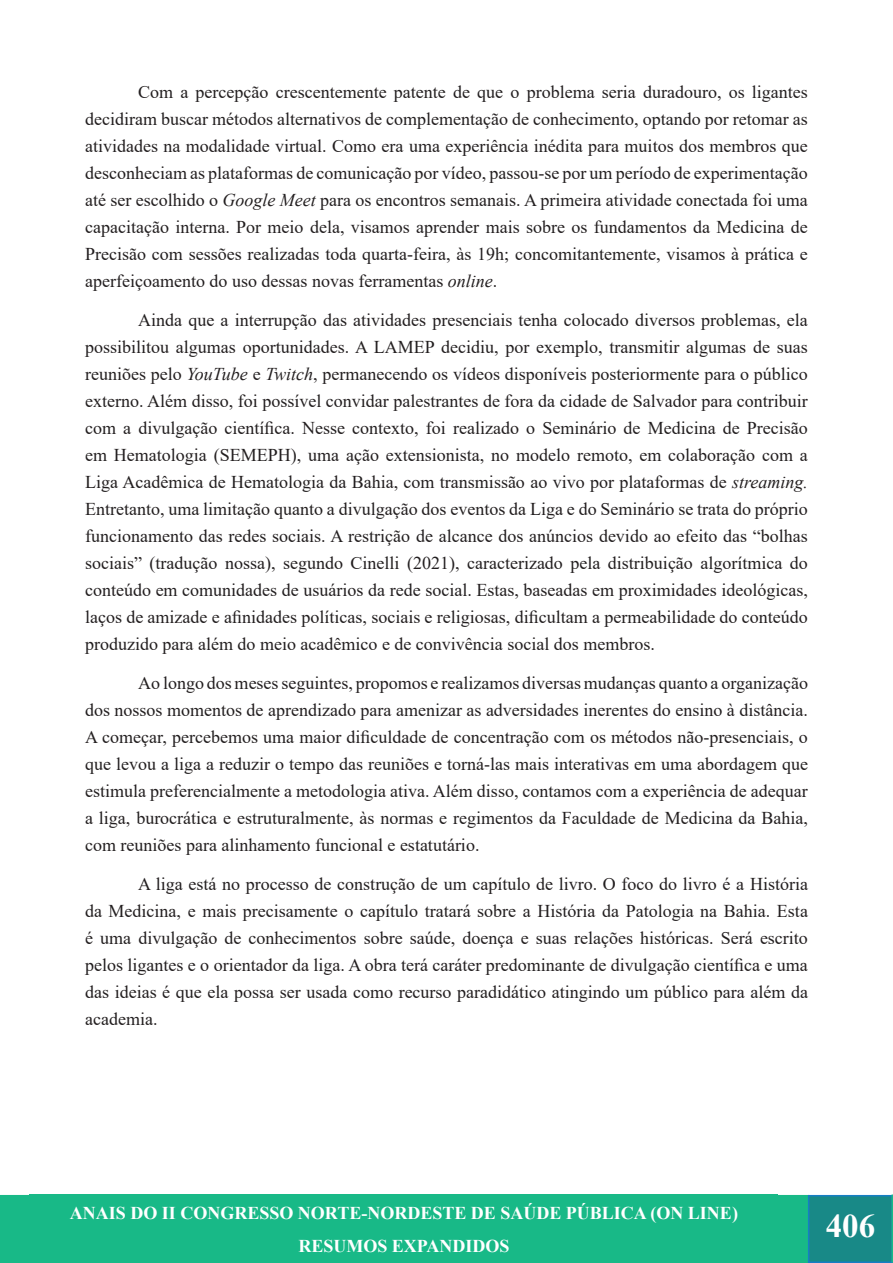
<style>
.page{position:relative;width:893px;height:1263px;background:#fff}
.page>*{position:absolute;margin:0;border:0;box-sizing:border-box;transform-origin:0 0}
.t1{font:700 33px "Times New Roman";color:#fff}
.t2{font:18px/27px "Times New Roman";color:#231f20;text-align:justify}
.t3{font:700 18px/33px "Times New Roman";color:#fff;text-align:center}
.s1{font-style:italic}
</style>
<div class="page">
<div style="left:0;top:1195px;width:808px;height:68px;background:#18b987"></div>
<div style="left:809px;top:1196px;width:83px;height:66px;background:#188987"></div>
<div style="left:808px;top:1195px;width:85px;height:68px;border:2px solid #167ec4"></div>
<div style="left:30px;top:1195px;width:748px;height:68px;background:#18b987"></div>
<svg style="left:891px;top:1194px;width:2px;height:68px"></svg>
<p class="t2" style="left:85px;top:77px;width:724px;text-indent:53px">Com a percepção crescentemente patente de que o problema seria duradouro, os ligantes decidiram buscar métodos alternativos de complementação de conhecimento, optando por retomar as atividades na modalidade virtual. Como era uma experiência inédita para muitos dos membros que desconheciam as plataformas de comunicação por vídeo, passou-se por um período de experimentação até ser escolhido o <span class="s1">Google Meet</span> para os encontros semanais. A primeira atividade conectada foi uma capacitação interna. Por meio dela, visamos aprender mais sobre os fundamentos da Medicina de Precisão com sessões realizadas toda quarta-feira, às 19h; concomitantemente, visamos à prática e aperfeiçoamento do uso dessas novas ferramentas <span class="s1">online</span>.</p>
<p class="t2" style="left:85px;top:305px;width:724px;text-indent:53px">Ainda que a interrupção das atividades presenciais tenha colocado diversos problemas, ela possibilitou algumas oportunidades. A LAMEP decidiu, por exemplo, transmitir algumas de suas reuniões pelo <span class="s1">YouTube</span> e <span class="s1">Twitch</span>, permanecendo os vídeos disponíveis posteriormente para o público externo. Além disso, foi possível convidar palestrantes de fora da cidade de Salvador para contribuir com a divulgação científica. Nesse contexto, foi realizado o Seminário de Medicina de Precisão em Hematologia (SEMEPH), uma ação extensionista, no modelo remoto, em colaboração com a Liga Acadêmica de Hematologia da Bahia, com transmissão ao vivo por plataformas de <span class="s1">streaming.<br></span>Entretanto, uma limitação quanto a divulgação dos eventos da Liga e do Seminário se trata do próprio funcionamento das redes sociais. A restrição de alcance dos anúncios devido ao efeito das “bolhas sociais” (tradução nossa), segundo Cinelli (2021), caracterizado pela distribuição algorítmica do conteúdo em comunidades de usuários da rede social. Estas, baseadas em proximidades ideológicas, laços de amizade e afinidades políticas, sociais e religiosas, dificultam a permeabilidade do conteúdo produzido para além do meio acadêmico e de convivência social dos membros.</p>
<p class="t2" style="left:85px;top:668px;width:724px;text-indent:53px">Ao longo dos meses seguintes, propomos e realizamos diversas mudanças quanto a organização dos nossos momentos de aprendizado para amenizar as adversidades inerentes do ensino à distância.<br>A começar, percebemos uma maior dificuldade de concentração com os métodos não-presenciais, o que levou a liga a reduzir o tempo das reuniões e torná-las mais interativas em uma abordagem que estimula preferencialmente a metodologia ativa. Além disso, contamos com a experiência de adequar a liga, burocrática e estruturalmente, às normas e regimentos da Faculdade de Medicina da Bahia, com reuniões para alinhamento funcional e estatutário.</p>
<p class="t2" style="left:85px;top:869px;width:724px;text-indent:53px">A liga está no processo de construção de um capítulo de livro. O foco do livro é a História da Medicina, e mais precisamente o capítulo tratará sobre a História da Patologia na Bahia. Esta é uma divulgação de conhecimentos sobre saúde, doença e suas relações históricas. Será escrito pelos ligantes e o orientador da liga. A obra terá caráter predominante de divulgação científica e uma das ideias é que ela possa ser usada como recurso paradidático atingindo um público para além da academia.</p>
<p class="t3" style="left:70px;top:1195px;width:669px">ANAIS DO II CONGRESSO NORTE-NORDESTE DE SAÚDE PÚBLICA (ON LINE)<br>RESUMOS EXPANDIDOS</p>
<h1 class="t1" style="left:826px;top:1202px;width:51px">406</h1>
</div>
